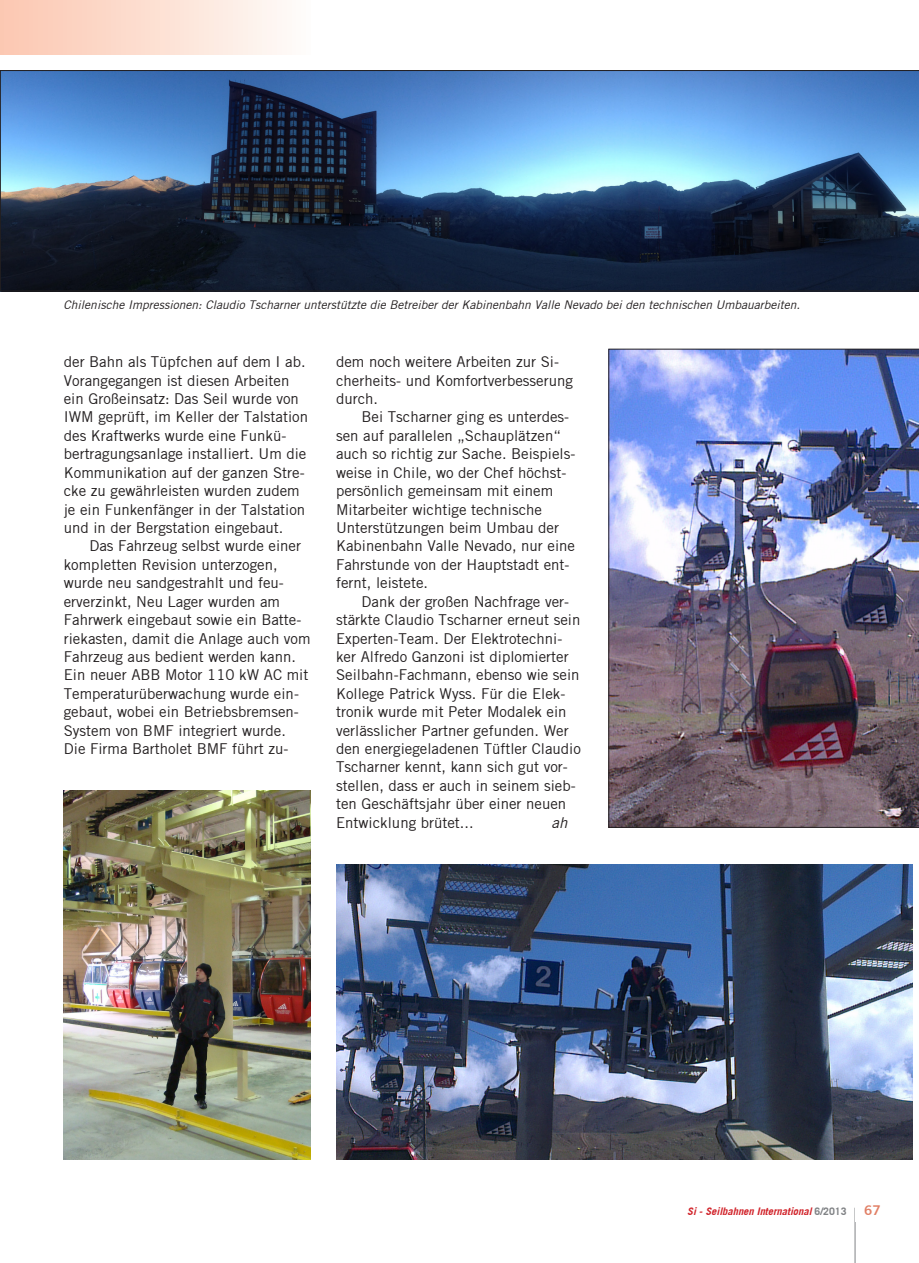
<style>
.page{position:relative;width:919px;height:1263px;background:#fff}
.page>*{position:absolute;margin:0;border:0;box-sizing:border-box;transform-origin:0 0}
.Fließtext{font:15px/18.5px "Trade Gothic";color:#231f20}
.Fließtext-2{font:italic 15px "Trade Gothic";color:#231f20}
.t1{font:13.5px "Trade Gothic Bold Two";color:#e18066}
.Bildtext{font:italic 12px "Trade Gothic";color:#231f20}
.t2{font:italic 700 10.5px "Trade Gothic";color:#d1232a}
.s1{font-style:normal;color:#808285}
</style>
<div class="page">
<div style="left:0;top:0;width:310px;height:54px;background:linear-gradient(to right,#fcc6af,#fefcf9)"></div>
<hr style="left:854px;top:1208px;width:1px;height:55px;background:#808285">
<img style="left:608px;top:349px;width:310px;height:479px">
<svg style="left:0;top:70px;width:918px;height:221px;background:#3c5d84"></svg>
<img style="left:64px;top:791px;width:246px;height:368px">
<img style="left:336px;top:864px;width:576px;height:295px">
<p class="Bildtext" style="left:64px;top:297px;width:738px">Chilenische Impressionen: Claudio Tscharner unterstützte die Betreiber der Kabinenbahn Valle Nevado bei den technischen Umbauarbeiten.</p>
<p class="Fließtext" style="left:64px;top:352px;width:246px">der Bahn als Tüpfchen auf dem I ab.<br>Vorangegangen ist diesen Arbeiten ein Großeinsatz: Das Seil wurde von IWM geprüft, im Keller der Talstation des Kraftwerks wurde eine Funkü&shy;bertragungsanlage installiert. Um die Kommunikation auf der ganzen Stre&shy;cke zu gewährleisten wurden zudem je ein Funkenfänger in der Talstation und in der Bergstation eingebaut.</p>
<p class="Fließtext" style="left:64px;top:537px;width:248px;text-indent:26px">Das Fahrzeug selbst wurde einer kompletten Revision unterzogen, wurde neu sandgestrahlt und feu&shy;erverzinkt, Neu Lager wurden am Fahrwerk eingebaut sowie ein Batte&shy;riekasten, damit die Anlage auch vom Fahrzeug aus bedient werden kann.<br>Ein neuer ABB Motor 110 kW AC mit Temperaturüberwachung wurde ein&shy;gebaut, wobei ein Betriebsbremsen-System von BMF integriert wurde.<br>Die Firma Bartholet BMF führt zu-</p>
<p class="Fließtext" style="left:336px;top:352px;width:238px">dem noch weitere Arbeiten zur Si&shy;cherheits- und Komfortverbesserung durch.</p>
<p class="Fließtext" style="left:336px;top:408px;width:241px;text-indent:26px">Bei Tscharner ging es unterdes&shy;sen auf parallelen „Schauplätzen“ auch so richtig zur Sache. Beispiels&shy;weise in Chile, wo der Chef höchst&shy;persönlich gemeinsam mit einem<br>Mitarbeiter wichtige technische<br>Unterstützungen beim Umbau der<br>Kabinenbahn Valle Nevado, nur eine<br>Fahrstunde von der Hauptstadt ent&shy;fernt, leistete.</p>
<p class="Fließtext" style="left:336px;top:592px;width:246px;text-indent:26px">Dank der großen Nachfrage ver&shy;stärkte Claudio Tscharner erneut sein Experten-Team. Der Elektrotechni&shy;ker Alfredo Ganzoni ist diplomierter Seilbahn-Fachmann, ebenso wie sein Kollege Patrick Wyss. Für die Elek&shy;tronik wurde mit Peter Modalek ein verlässlicher Partner gefunden. Wer den energiegeladenen Tüftler Claudio Tscharner kennt, kann sich gut vor&shy;stellen, dass er auch in seinem sieb&shy;ten Geschäftsjahr über einer neuen Entwicklung brütet...</p>
<p class="Fließtext-2" style="left:551px;top:813px;width:17px">ah</p>
<p class="t2" style="left:687px;top:1204px;width:161px">Si - Seilbahnen International <span class="s1">6/2013</span></p>
<p class="t1" style="left:864px;top:1201px;width:18px">67</p>
</div>
